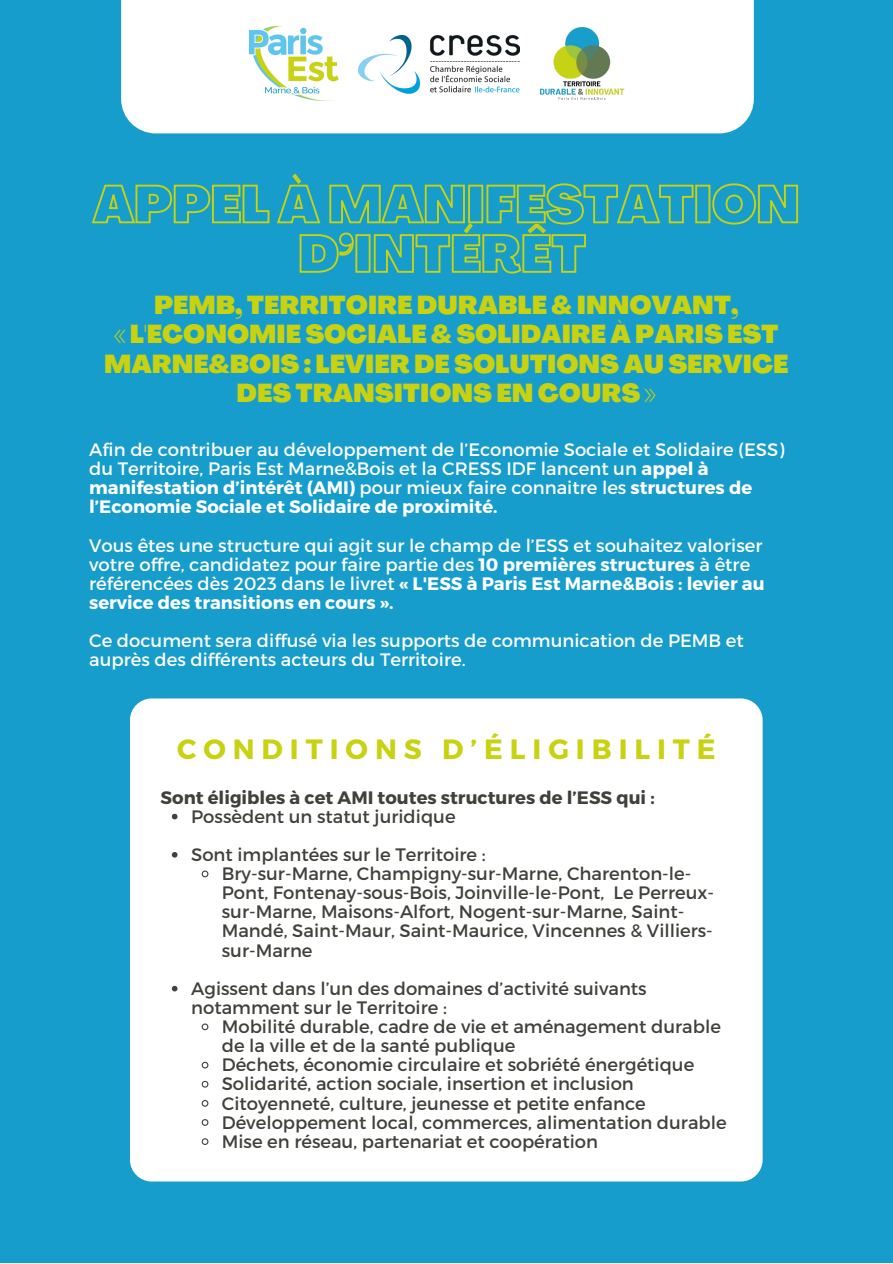
<style>
.page{position:relative;width:893px;height:1264px;background:#fff}
.page>*{position:absolute;margin:0;border:0;box-sizing:border-box;transform-origin:0 0}
.t1{font:700 27.9px "Montserrat";letter-spacing:.25em;color:#c8d210}
.t2{font:900 25.5px/29.2px "Agrandir";color:#c8d210;text-align:center}
.t3{font:18px/19px "Montserrat";color:#41403b}
.t4{font:18px/19px "Montserrat";color:#fff}
.t5{font:700 18px "Montserrat";color:#41403b}
.s1{font-weight:700}
</style>
<div class="page">
<div style="left:0;top:0;width:892px;height:1262px;background:#169dcb"></div>
<div style="left:121px;top:0;width:632px;height:133px;background:#fff"></div>
<div style="left:130px;top:698px;width:632px;height:483px;background:#fff;border-radius:22px"></div>
<svg style="left:91px;top:173px;width:708px;height:101px"></svg>
<svg style="left:172px;top:813px;width:5px;height:6px"></svg>
<svg style="left:172px;top:852px;width:5px;height:5px"></svg>
<svg style="left:201px;top:870px;width:8px;height:8px"></svg>
<svg style="left:172px;top:985px;width:5px;height:6px"></svg>
<svg style="left:201px;top:1023px;width:8px;height:8px"></svg>
<svg style="left:201px;top:1061px;width:8px;height:8px"></svg>
<svg style="left:201px;top:1080px;width:8px;height:8px"></svg>
<svg style="left:201px;top:1100px;width:8px;height:7px"></svg>
<svg style="left:201px;top:1119px;width:8px;height:7px"></svg>
<svg style="left:201px;top:1138px;width:8px;height:7px"></svg>
<img style="left:250px;top:27px;width:88px;height:74px">
<img style="left:358px;top:35px;width:161px;height:59px">
<img style="left:538px;top:27px;width:87px;height:74px">
<p class="t2" style="left:154px;top:293px;width:586px">PEMB, TERRITOIRE DURABLE &amp; INNOVANT,</p>
<p class="t2" style="left:104px;top:322px;width:685px">« L'ECONOMIE SOCIALE &amp; SOLIDAIRE À PARIS EST<br>MARNE&amp;BOIS : LEVIER DE SOLUTIONS AU SERVICE</p>
<p class="t2" style="left:236px;top:381px;width:421px">DES TRANSITIONS EN COURS »</p>
<p class="t4" style="left:89px;top:439px;width:696px">Afin de contribuer au développement de l’Economie Sociale et Solidaire (ESS) du Territoire, Paris Est Marne&amp;Bois et la CRESS IDF lancent un <span class="s1">appel à manifestation d’intérêt (AMI)</span> pour mieux faire connaitre les <span class="s1">structures de l’Economie Sociale et Solidaire de proximité.</span></p>
<p class="t4" style="left:89px;top:534px;width:676px">Vous êtes une structure qui agit sur le champ de l’ESS et souhaitez valoriser votre offre, candidatez pour faire partie des <span class="s1">10 premières structures</span> à être référencées dès 2023 dans le livret <span class="s1">« L'ESS à Paris Est Marne&amp;Bois : levier au service des transitions en cours ».</span></p>
<p class="t4" style="left:89px;top:630px;width:656px">Ce document sera diffusé via les supports de communication de PEMB et auprès des différents acteurs du Territoire.</p>
<p class="t1" style="left:177px;top:730px;width:540px">CONDITIONS D’ÉLIGIBILITÉ</p>
<p class="t5" style="left:161px;top:785px;width:495px">Sont éligibles à cet AMI toutes structures de l’ESS qui :</p>
<p class="t3" style="left:191px;top:806px;width:266px">Possèdent un statut juridique</p>
<p class="t3" style="left:191px;top:844px;width:296px">Sont implantées sur le Territoire :</p>
<p class="t3" style="left:222px;top:863px;width:493px">Bry-sur-Marne, Champigny-sur-Marne, Charenton-le-Pont, Fontenay-sous-Bois, Joinville-le-Pont, Le Perreux&shy;sur-Marne, Maisons-Alfort, Nogent-sur-Marne, Saint-Mandé, Saint-Maur, Saint-Maurice, Vincennes &amp; Villiers&shy;sur-Marne</p>
<p class="t3" style="left:191px;top:978px;width:457px">Agissent dans l’un des domaines d’activité suivants notamment sur le Territoire :</p>
<p class="t3" style="left:222px;top:1016px;width:500px">Mobilité durable, cadre de vie et aménagement durable de la ville et de la santé publique</p>
<p class="t3" style="left:222px;top:1054px;width:474px">Déchets, économie circulaire et sobriété énergétique</p>
<p class="t3" style="left:222px;top:1073px;width:413px">Solidarité, action sociale, insertion et inclusion</p>
<p class="t3" style="left:222px;top:1092px;width:425px">Citoyenneté, culture, jeunesse et petite enfance</p>
<p class="t3" style="left:222px;top:1111px;width:506px">Développement local, commerces, alimentation durable</p>
<p class="t3" style="left:222px;top:1130px;width:378px">Mise en réseau, partenariat et coopération</p>
</div>
